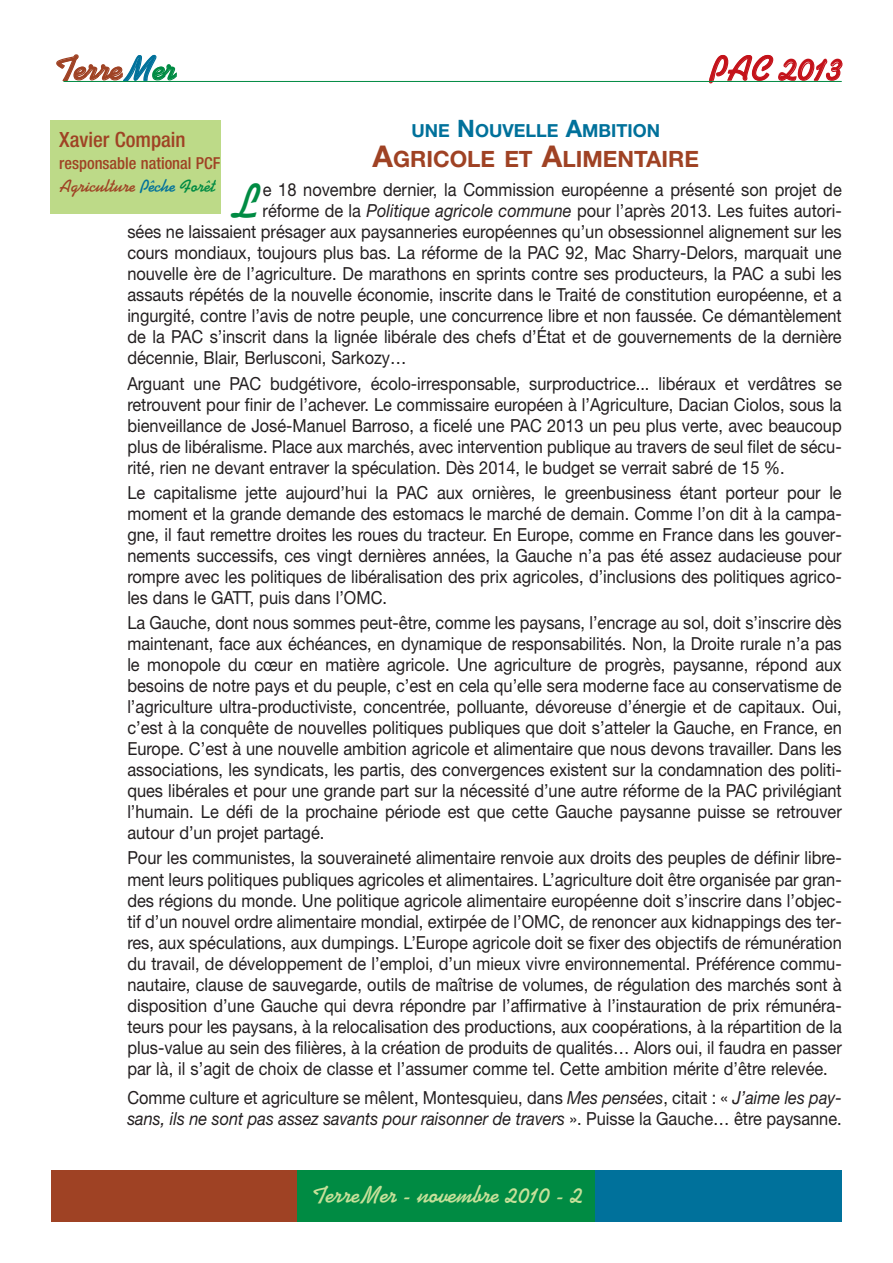
<style>
.page{position:relative;width:893px;height:1263px;background:#fff}
.page>*{position:absolute;margin:0;border:0;box-sizing:border-box;transform-origin:0 0}
.t1{font:700 52.8px "Swing";color:#008b43;scale:.9 1}
.t2{font:700 39px "Swing";letter-spacing:-.005em;color:#9f4224}
.t3{font:700 39px "Swing";letter-spacing:-.005em;color:#c4121a}
.t4{font:700 27px "Swing";color:#c7e09a}
.t5{font:700 22.5px "Helvetica Neue";color:#9f4224}
.t6{font:500 condensed 21px "Helvetica Neue";color:#9f4224}
.t7{font:700 19.5px "Swing";color:#9f4224}
.t8{font:18px/21px "Helvetica Neue";color:#231f20;text-align:justify;scale:.91 1}
.t9{font:700 18px "Helvetica Neue";color:#00719b}
.t10{font:500 condensed 16.5px "Helvetica Neue";color:#9f4224}
.s1{color:#00719b}
.s2{color:#008b43}
.s3{font-size:24px}
.s4{font-size:30px}
.s5{font-style:italic}
</style>
<div class="page">
<div style="left:51px;top:1170px;width:263px;height:51px;background:#9f4224"></div>
<div style="left:578px;top:1170px;width:264px;height:51px;background:#00719b"></div>
<div style="left:297px;top:1170px;width:298px;height:51px;background:#008b43"></div>
<hr style="left:64px;top:81px;width:778px;height:1px;background:#008b43">
<div style="left:51px;top:120px;width:170px;height:93px;background:#bdda88"></div>
<h2 class="t2" style="left:51px;top:51px;width:126px">Terre<span class="s1">M</span><span class="s2">er</span></h2>
<h2 class="t3" style="left:708px;top:51px;width:134px">PAC 2013</h2>
<p class="t9" style="left:412px;top:124px;width:250px">UNE <span class="s3">N</span>OUVELLE <span class="s3">A</span>MBITION</p>
<p class="t5" style="left:373px;top:151px;width:328px"><span class="s4">A</span>GRICOLE ET <span class="s4">A</span>LIMENTAIRE</p>
<h1 class="t1" style="left:230px;top:178px;width:34px">L</h1>
<p class="t8" style="left:263px;top:181px;width:638px">e 18 novembre dernier, la Commission européenne a présenté son projet de</p>
<p class="t6" style="left:59px;top:132px;width:128px">Xavier Compain</p>
<p class="t10" style="left:59px;top:158px;width:163px">responsable national PCF</p>
<p class="t7" style="left:59px;top:177px;width:157px">Agriculture <span class="s1">Pêche</span> <span class="s2">Forêt</span></p>
<p class="t8" style="left:263px;top:202px;width:638px">réforme de la <span class="s5">Politique agricole commune</span> pour l’après 2013. Les fuites autori-</p>
<p class="t8" style="left:127px;top:223px;width:786px">sées ne laissaient présager aux paysanneries européennes qu’un obsessionnel alignement sur les</p>
<p class="t8" style="left:127px;top:244px;width:787px">cours mondiaux, toujours plus bas. La réforme de la PAC 92, Mac Sharry-Delors, marquait une</p>
<p class="t8" style="left:127px;top:265px;width:787px">nouvelle ère de l’agriculture. De marathons en sprints contre ses producteurs, la PAC a subi les</p>
<p class="t8" style="left:127px;top:286px;width:786px">assauts répétés de la nouvelle économie, inscrite dans le Traité de constitution européenne, et a</p>
<p class="t8" style="left:127px;top:307px;width:787px">ingurgité, contre l’avis de notre peuple, une concurrence libre et non faussée. Ce démantèlement</p>
<p class="t8" style="left:127px;top:328px;width:787px">de la PAC s’inscrit dans la lignée libérale des chefs d’État et de gouvernements de la dernière</p>
<p class="t8" style="left:127px;top:349px;width:308px">décennie, Blair, Berlusconi, Sarkozy…</p>
<p class="t8" style="left:127px;top:374px;width:787px">Arguant une PAC budgétivore, écolo-irresponsable, surproductrice... libéraux et verdâtres se retrouvent pour finir de l’achever. Le commissaire européen à l’Agriculture, Dacian Ciolos, sous la bienveillance de José-Manuel Barroso, a ficelé une PAC 2013 un peu plus verte, avec beaucoup plus de libéralisme. Place aux marchés, avec intervention publique au travers de seul filet de sécu&shy;rité, rien ne devant entraver la spéculation. Dès 2014, le budget se verrait sabré de 15 %.</p>
<p class="t8" style="left:127px;top:484px;width:787px">Le capitalisme jette aujourd’hui la PAC aux ornières, le greenbusiness étant porteur pour le moment et la grande demande des estomacs le marché de demain. Comme l’on dit à la campa&shy;gne, il faut remettre droites les roues du tracteur. En Europe, comme en France dans les gouver&shy;nements successifs, ces vingt dernières années, la Gauche n’a pas été assez audacieuse pour rompre avec les politiques de libéralisation des prix agricoles, d’inclusions des politiques agrico&shy;les dans le GATT, puis dans l’OMC.</p>
<p class="t8" style="left:127px;top:614px;width:787px">La Gauche, dont nous sommes peut-être, comme les paysans, l’encrage au sol, doit s’inscrire dès maintenant, face aux échéances, en dynamique de responsabilités. Non, la Droite rurale n’a pas le monopole du cœur en matière agricole. Une agriculture de progrès, paysanne, répond aux besoins de notre pays et du peuple, c’est en cela qu’elle sera moderne face au conservatisme de l’agriculture ultra-productiviste, concentrée, polluante, dévoreuse d’énergie et de capitaux. Oui, c’est à la conquête de nouvelles politiques publiques que doit s’atteler la Gauche, en France, en Europe. C’est à une nouvelle ambition agricole et alimentaire que nous devons travailler. Dans les associations, les syndicats, les partis, des convergences existent sur la condamnation des politi&shy;ques libérales et pour une grande part sur la nécessité d’une autre réforme de la PAC privilégiant l’humain. Le défi de la prochaine période est que cette Gauche paysanne puisse se retrouver autour d’un projet partagé.</p>
<p class="t8" style="left:127px;top:849px;width:787px">Pour les communistes, la souveraineté alimentaire renvoie aux droits des peuples de définir libre&shy;ment leurs politiques publiques agricoles et alimentaires. L’agriculture doit être organisée par gran&shy;des régions du monde. Une politique agricole alimentaire européenne doit s’inscrire dans l’objec&shy;tif d’un nouvel ordre alimentaire mondial, extirpée de l’OMC, de renoncer aux kidnappings des ter&shy;res, aux spéculations, aux dumpings. L’Europe agricole doit se fixer des objectifs de rémunération du travail, de développement de l’emploi, d’un mieux vivre environnemental. Préférence commu&shy;nautaire, clause de sauvegarde, outils de maîtrise de volumes, de régulation des marchés sont à disposition d’une Gauche qui devra répondre par l’affirmative à l’instauration de prix rémunéra&shy;teurs pour les paysans, à la relocalisation des productions, aux coopérations, à la répartition de la plus-value au sein des filières, à la création de produits de qualités… Alors oui, il faudra en passer par là, il s’agit de choix de classe et l’assumer comme tel. Cette ambition mérite d’être relevée.</p>
<p class="t8" style="left:127px;top:1089px;width:786px">Comme culture et agriculture se mêlent, Montesquieu, dans <span class="s5">Mes pensées</span>, citait : « <span class="s5">J’aime les pay&shy;sans, ils ne sont pas assez savants pour raisonner de travers</span> ». Puisse la Gauche… être paysanne.</p>
<h3 class="t4" style="left:310px;top:1183px;width:274px">TerreMer - novembre 2010 - 2</h3>
</div>
